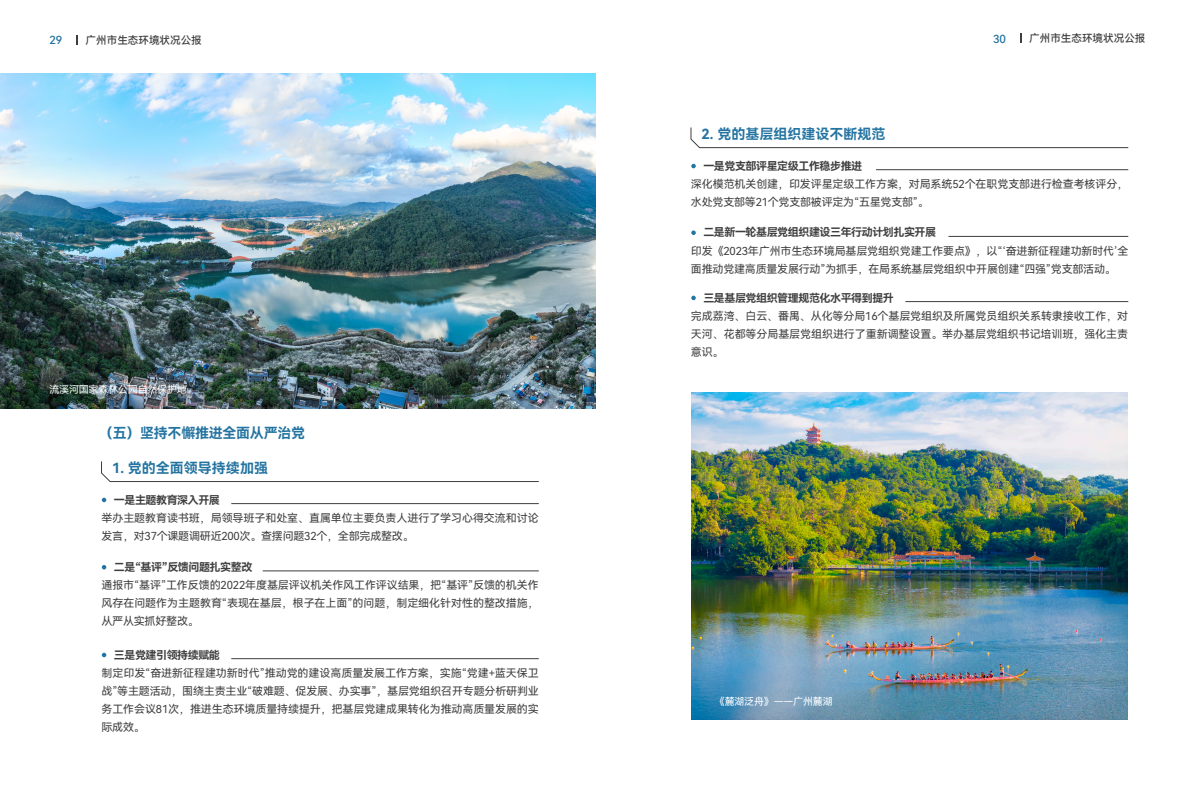
<style>
.page{position:relative;width:1191px;height:808px;background:#fff}
.page>*{position:absolute;margin:0;border:0;box-sizing:border-box;transform-origin:0 0}
.t1{font:14px "Harmony OS Sans SC Bold";color:#2474a1}
.t2{font:14px "Harmony OS Sans SC Bold";letter-spacing:-.02em;color:#2474a1}
.t3{font:11.2px "Harmony OS Sans SC Medium";color:#2474a1}
.t4{font:11px/18px "Harmony OS Sans SC";letter-spacing:-.01em;color:#3e3e3f}
.t5{font:11px "Harmony OS Sans SC Bold";letter-spacing:-.04em;color:#3e3e3f}
.t6{font:10.6px "Harmony OS Sans SC Medium";color:#3e3e3f}
.t7{font:10px "Harmony OS Sans SC";letter-spacing:-.02em;color:#fff}
</style>
<div class="page">
<hr style="left:876px;top:170px;width:252px;height:1px;background:#3e3e3f">
<hr style="left:948px;top:236px;width:180px;height:1px;background:#3e3e3f">
<svg style="left:690px;top:127px;width:438px;height:21px"></svg>
<svg style="left:691px;top:164px;width:5px;height:4px"></svg>
<svg style="left:691px;top:230px;width:5px;height:5px"></svg>
<svg style="left:691px;top:296px;width:5px;height:4px"></svg>
<hr style="left:905px;top:301px;width:223px;height:1px;background:#3e3e3f">
<svg style="left:101px;top:461px;width:438px;height:21px"></svg>
<svg style="left:102px;top:498px;width:4px;height:4px"></svg>
<hr style="left:231px;top:503px;width:308px;height:1px;background:#3e3e3f">
<svg style="left:102px;top:565px;width:4px;height:4px"></svg>
<hr style="left:263px;top:571px;width:276px;height:1px;background:#3e3e3f">
<svg style="left:102px;top:653px;width:4px;height:4px"></svg>
<hr style="left:231px;top:658px;width:308px;height:1px;background:#3e3e3f">
<img style="left:0;top:73px;width:595px;height:335px">
<img style="left:691px;top:393px;width:437px;height:327px">
<p class="t3" style="left:49px;top:32px;width:14px">29</p>
<p class="t6" style="left:86px;top:32px;width:118px">广州市生态环境状况公报</p>
<p class="t3" style="left:993px;top:31px;width:14px">30</p>
<p class="t6" style="left:1029px;top:31px;width:118px">广州市生态环境状况公报</p>
<p class="t1" style="left:701px;top:125px;width:185px">2. 党的基层组织建设不断规范</p>
<p class="t4" style="left:691px;top:175px;width:439px">深化模范机关创建，印发评星定级工作方案，对局系统52个在职党支部进行检查考核评分，水处党支部等21个党支部被评定为“五星党支部”。</p>
<p class="t5" style="left:703px;top:158px;width:160px">一是党支部评星定级工作稳步推进</p>
<p class="t5" style="left:703px;top:225px;width:234px">二是新一轮基层党组织建设三年行动计划扎实开展</p>
<p class="t4" style="left:691px;top:241px;width:439px">印发《2023年广州市生态环境局基层党组织党建工作要点》，以“‘奋进新征程建功新时代’全面推动党建高质量发展行动”为抓手，在局系统基层党组织中开展创建“四强”党支部活动。</p>
<p class="t5" style="left:703px;top:290px;width:192px">三是基层党组织管理规范化水平得到提升</p>
<p class="t7" style="left:49px;top:382px;width:139px">流溪河国家森林公园自然保护地</p>
<p class="t2" style="left:99px;top:423px;width:208px">（五）坚持不懈推进全面从严治党</p>
<p class="t1" style="left:112px;top:459px;width:157px">1. 党的全面领导持续加强</p>
<p class="t5" style="left:114px;top:492px;width:108px">一是主题教育深入开展</p>
<p class="t4" style="left:101px;top:509px;width:438px">举办主题教育读书班，局领导班子和处室、直属单位主要负责人进行了学习心得交流和讨论发言，对37个课题调研近200次。查摆问题32个，全部完成整改。</p>
<p class="t5" style="left:114px;top:559px;width:140px">二是“基评”反馈问题扎实整改</p>
<p class="t4" style="left:101px;top:576px;width:439px;text-align:justify">通报市“基评”工作反馈的2022年度基层评议机关作风工作评议结果，把“基评”反馈的机关作风存在问题作为主题教育“表现在基层，根子在上面”的问题，制定细化针对性的整改措施，从严从实抓好整改。</p>
<p class="t5" style="left:114px;top:647px;width:108px">三是党建引领持续赋能</p>
<p class="t4" style="left:101px;top:664px;width:439px;text-align:justify">制定印发“奋进新征程建功新时代”推动党的建设高质量发展工作方案，实施“党建+蓝天保卫战”等主题活动，围绕主责主业“破难题、促发展、办实事”，基层党组织召开专题分析研判业务工作会议81次，推进生态环境质量持续提升，把基层党建成果转化为推动高质量发展的实际成效。</p>
<p class="t4" style="left:691px;top:307px;width:439px;text-align:justify">完成荔湾、白云、番禺、从化等分局16个基层党组织及所属党员组织关系转隶接收工作，对天河、花都等分局基层党组织进行了重新调整设置。举办基层党组织书记培训班，强化主责意识。</p>
<p class="t7" style="left:715px;top:695px;width:119px">《麓湖泛舟》——广州麓湖</p>
</div>
